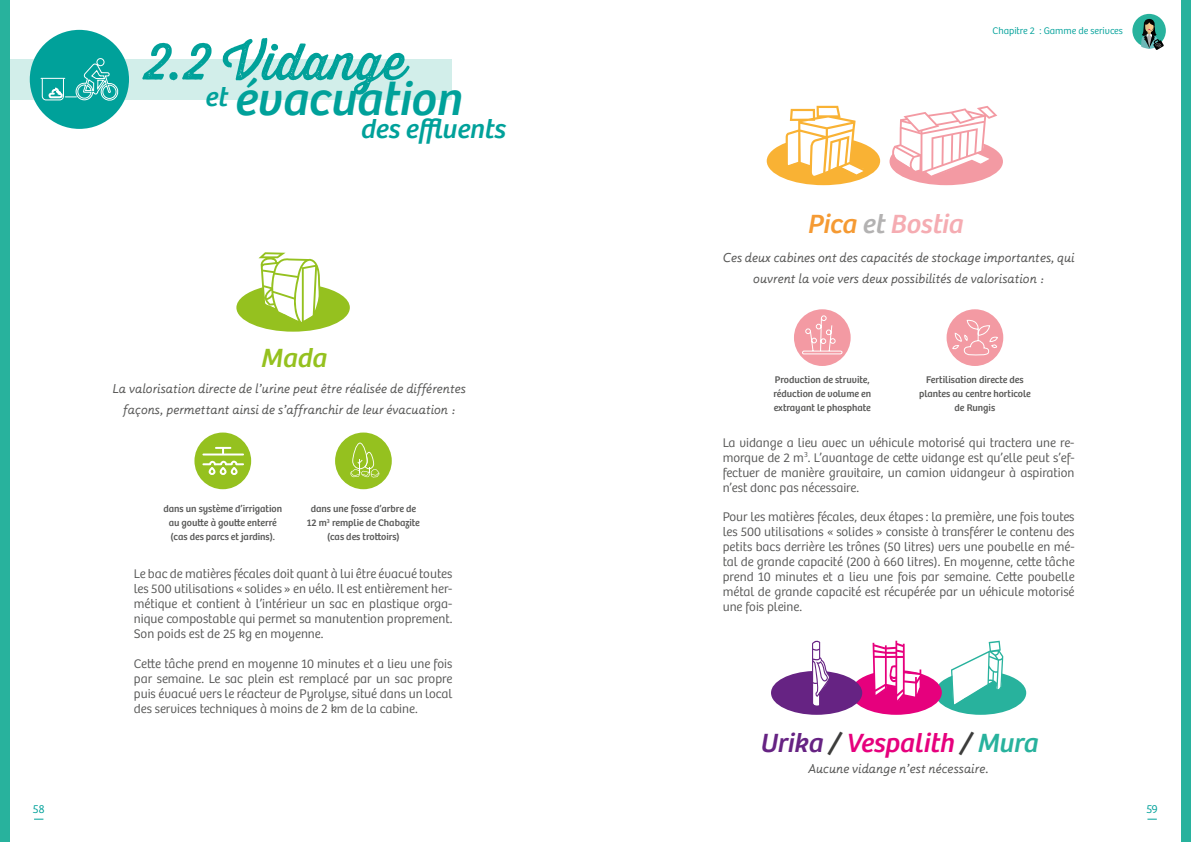
<style>
.page{position:relative;width:1191px;height:842px;background:#fff}
.page>*{position:absolute;margin:0;border:0;box-sizing:border-box;transform-origin:0 0}
.t1{font:50px "Thirsty Rough Reg";color:#00a19a}
.t2{font:italic 48px "Bree";color:#00a19a}
.t3{font:italic 27.3px "Bree";color:#e6007d}
.t4{font:italic 27.3px "Bree";color:#f5acb2}
.t5{font:italic 27.3px "Bree";color:#00a19a}
.t6{font:italic 27.3px "Bree";color:#95c11f}
.t7{font:300 13px/15px "Bree";color:#575756;text-align:justify}
.t8{font:italic 13px/21px "Lux Sans";color:#575756;text-align:center}
.t9{font:300 12px "Bree";color:#00a19a}
.t10{font:10px/14px "Bree";color:#575756;text-align:center}
.t11{font:300 10px "Bree";color:#00a19a}
.s1{color:#f59a33}
.s2{color:#b3b2b2}
.s3{color:#662383}
.s4{color:#3c3c3b}
.s5{color:#28b29d}
</style>
<div class="page">
<div style="left:1132px;top:14px;width:33px;height:33px;background:#28b29d;border-radius:50%"></div>
<svg style="left:1140px;top:19px;width:23px;height:31px"></svg>
<div style="left:1180px;top:0;width:11px;height:842px;background:#28b29d"></div>
<div style="left:0;top:0;width:10px;height:842px;background:#28b29d"></div>
<svg style="left:889px;top:106px;width:114px;height:79px"></svg>
<svg style="left:766px;top:106px;width:114px;height:79px"></svg>
<div style="left:794px;top:309px;width:56px;height:57px;background:#f39aa3;border-radius:50%"></div>
<svg style="left:802px;top:315px;width:41px;height:51px"></svg>
<div style="left:946px;top:309px;width:57px;height:57px;background:#f39aa3;border-radius:50%"></div>
<svg style="left:951px;top:320px;width:47px;height:36px"></svg>
<svg style="left:771px;top:640px;width:255px;height:75px"></svg>
<div style="left:0;top:59px;width:452px;height:40px;background:#d2eeea"></div>
<div style="left:30px;top:30px;width:99px;height:99px;background:#00a19a;border-radius:50%"></div>
<svg style="left:41px;top:58px;width:78px;height:71px"></svg>
<svg style="left:236px;top:252px;width:114px;height:80px"></svg>
<div style="left:335px;top:432px;width:57px;height:57px;background:#95c11f;border-radius:50%"></div>
<svg style="left:350px;top:443px;width:30px;height:35px"></svg>
<div style="left:194px;top:432px;width:57px;height:57px;background:#95c11f;border-radius:50%"></div>
<svg style="left:203px;top:446px;width:40px;height:29px"></svg>
<h1 class="t1" style="left:146px;top:25px;width:262px">2.2 Vidange</h1>
<h2 class="t2" style="left:205px;top:71px;width:258px"><sup>et</sup> évacuation</h2>
<h3 class="t5" style="left:360px;top:113px;width:146px">des effluents</h3>
<h3 class="t6" style="left:260px;top:342px;width:68px">Mada</h3>
<p class="t8" style="left:112px;top:378px;width:355px">La valorisation directe de l’urine peut être réalisée de différentes façons, permettant ainsi de s’affranchir de leur évacuation :</p>
<p class="t10" style="left:163px;top:502px;width:120px">dans un système d’irrigation au goutte à goutte enterré (cas des parcs et jardins).</p>
<p class="t10" style="left:307px;top:502px;width:114px">dans une fosse d’arbre de<br>12 m<sup>3</sup> remplie de Chabazite (cas des trottoirs)</p>
<p class="t7" style="left:134px;top:567px;width:320px">Le bac de matières fécales doit quant à lui être évacué toutes les 500 utilisations « solides » en vélo. Il est entièrement her&shy;métique et contient à l’intérieur un sac en plastique orga&shy;nique compostable qui permet sa manutention proprement.<br>Son poids est de 25 kg en moyenne.</p>
<p class="t7" style="left:134px;top:656px;width:320px">Cette tâche prend en moyenne 10 minutes et a lieu une fois par semaine. Le sac plein est remplacé par un sac propre puis évacué vers le réacteur de Pyrolyse, situé dans un local des services techniques à moins de 2 km de la cabine.</p>
<p class="t11" style="left:992px;top:25px;width:132px">Chapitre 2 : Gamme de serivces</p>
<h3 class="t4" style="left:807px;top:208px;width:157px"><span class="s1">Pica</span> <span class="s2">et</span> Bostia</h3>
<p class="t8" style="left:722px;top:247px;width:353px">Ces deux cabines ont des capacités de stockage importantes, qui ouvrent la voie vers deux possibilités de valorisation :</p>
<p class="t10" style="left:773px;top:373px;width:99px;text-align:left">Production de struvite, réduction de volume en extrayant le phosphate</p>
<p class="t7" style="left:722px;top:435px;width:353px">La vidange a lieu avec un véhicule motorisé qui tractera une re&shy;morque de 2 m<sup>3</sup>. L’avantage de cette vidange est qu’elle peut s’ef&shy;fectuer de manière gravitaire, un camion vidangeur à aspiration n’est donc pas nécessaire.</p>
<p class="t7" style="left:722px;top:509px;width:353px">Pour les matières fécales, deux étapes : la première, une fois toutes les 500 utilisations « solides » consiste à transférer le contenu des petits bacs derrière les trônes (50 litres) vers une poubelle en mé&shy;tal de grande capacité (200 à 660 litres). En moyenne, cette tâche prend 10 minutes et a lieu une fois par semaine. Cette poubelle métal de grande capacité est récupérée par un véhicule motorisé une fois pleine.</p>
<p class="t10" style="left:919px;top:373px;width:113px">Fertilisation directe des plantes au centre horticole de Rungis</p>
<h3 class="t3" style="left:759px;top:727px;width:279px"><span class="s3">Urika</span> <span class="s4">/</span> Vespalith <span class="s4">/</span> <span class="s5">Mura</span></h3>
<p class="t8" style="left:808px;top:758px;width:182px">Aucune vidange n’est nécessaire.</p>
<p class="t9" style="left:33px;top:802px;width:13px">58</p>
<p class="t9" style="left:1146px;top:802px;width:13px">59</p>
</div>
